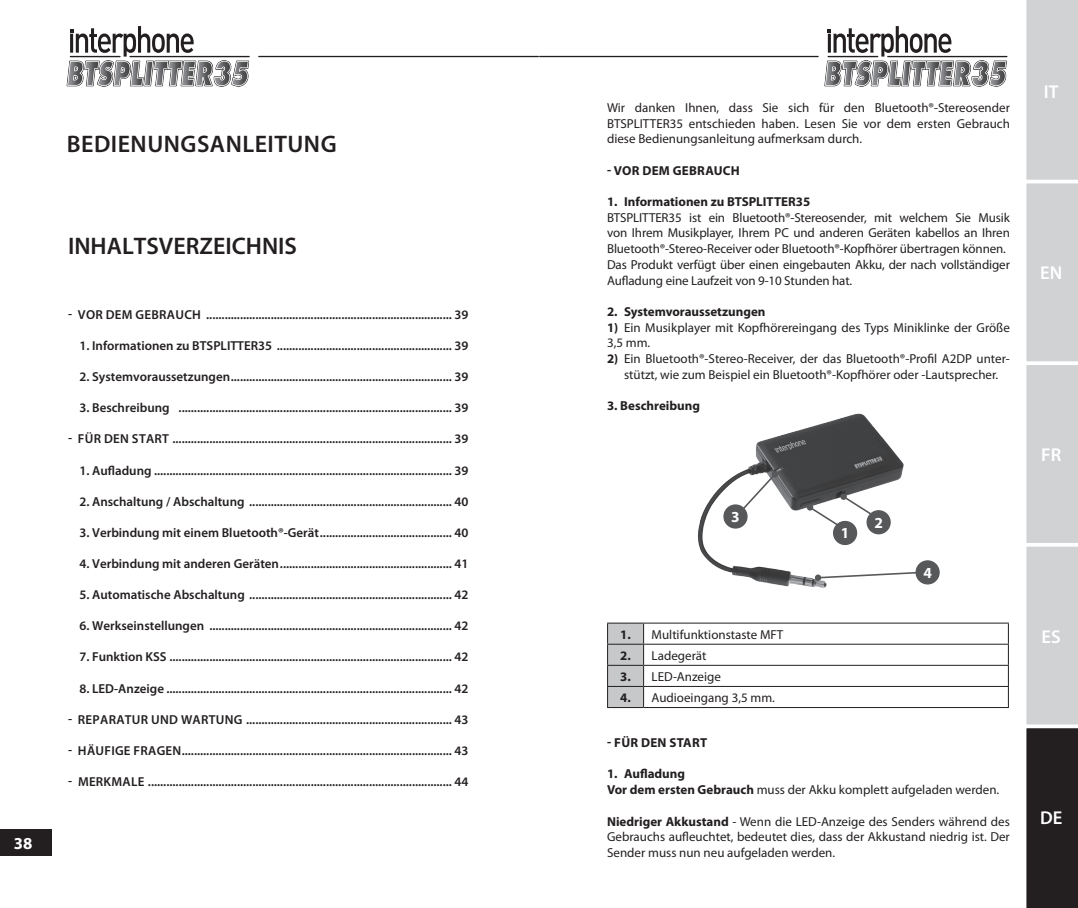
<style>
.page{position:relative;width:1078px;height:908px;background:#fff}
.page>*{position:absolute;margin:0;border:0;box-sizing:border-box;transform-origin:0 0}
.t1{font:600 24px "Myriad Pro";letter-spacing:.02em;color:#231f20}
.t2{font:600 24px "Myriad Pro";color:#231f20}
.t3{font:600 18.6px "Myriad Pro";color:#fff}
.t4{font:700 16.8px "Myriad Pro";color:#fff}
.t5{font:700 15.4px "Myriad Pro";color:#fff}
.t6{font:600 13px "Myriad Pro";color:#231f20}
.t7{font:13px/15.6px "Myriad Pro";color:#231f20}
.t8{font:600 13px "Myriad Pro";letter-spacing:.02em;color:#231f20}
.t9{font:700 13px "Myriad Pro";color:#231f20}
.t10{font:700 13px "Myriad Pro";letter-spacing:.02em;color:#231f20}
.s1{font-weight:700}
</style>
<div class="page">
<hr style="left:539px;top:56px;width:278px;height:1px;background:#231f20">
<hr style="left:259px;top:56px;width:279px;height:1px;background:#231f20">
<div style="left:0;top:829px;width:52px;height:26px;background:#231f20"></div>
<svg style="left:67px;top:26px;width:182px;height:61px"></svg>
<svg style="left:824px;top:26px;width:182px;height:61px"></svg>
<svg style="left:1026px;top:0;width:51px;height:907px;background:#b0b0b1"></svg>
<hr style="left:643px;top:622px;width:365px;height:1px;background:#231f20">
<hr style="left:643px;top:643px;width:365px;height:1px;background:#231f20">
<hr style="left:643px;top:664px;width:365px;height:1px;background:#231f20">
<hr style="left:643px;top:685px;width:365px;height:1px;background:#231f20">
<svg style="left:607px;top:622px;width:37px;height:84px;background:#b7b8ba"></svg>
<svg style="left:1007px;top:623px;width:1px;height:83px"></svg>
<hr style="left:607px;top:706px;width:36px;height:1px;background:#231f20">
<hr style="left:643px;top:706px;width:365px;height:1px;background:#231f20">
<img style="left:698px;top:413px;width:206px;height:175px">
<div style="left:915px;top:560px;width:23px;height:23px;background:#57585a;border-radius:50%"></div>
<div style="left:915px;top:560px;width:24px;height:24px;border:1px solid #57585a;border-radius:50%"></div>
<svg style="left:816px;top:570px;width:103px;height:9px"></svg>
<div style="left:814px;top:574px;width:7px;height:6px;background:#57585a;border-radius:50%"></div>
<svg style="left:736px;top:472px;width:41px;height:44px"></svg>
<div style="left:771px;top:471px;width:7px;height:6px;background:#57585a;border-radius:50%"></div>
<svg style="left:807px;top:493px;width:73px;height:38px"></svg>
<div style="left:867px;top:510px;width:22px;height:23px;background:#57585a;border-radius:50%"></div>
<div style="left:866px;top:510px;width:24px;height:24px;border:1px solid #57585a;border-radius:50%"></div>
<div style="left:833px;top:521px;width:23px;height:23px;background:#57585a;border-radius:50%"></div>
<div style="left:832px;top:520px;width:25px;height:25px;border:1px solid #57585a;border-radius:50%"></div>
<div style="left:723px;top:505px;width:23px;height:22px;background:#57585a;border-radius:50%"></div>
<div style="left:723px;top:504px;width:24px;height:24px;border:1px solid #57585a;border-radius:50%"></div>
<p class="t4" style="left:14px;top:831px;width:20px">38</p>
<h1 class="t1" style="left:67px;top:129px;width:271px">BEDIENUNGSANLEITUNG</h1>
<h1 class="t2" style="left:68px;top:231px;width:230px">INHALTSVERZEICHNIS</h1>
<p class="t8" style="left:68px;top:306px;width:401px">- VOR DEM GEBRAUCH ................................................................................ 39</p>
<p class="t6" style="left:79px;top:337px;width:390px">1. Informationen zu BTSPLITTER35 ......................................................... 39</p>
<p class="t6" style="left:79px;top:368px;width:390px">2. Systemvoraussetzungen........................................................................ 39</p>
<p class="t6" style="left:79px;top:399px;width:390px">3. Beschreibung ......................................................................................... 39</p>
<p class="t8" style="left:68px;top:430px;width:401px">- FÜR DEN START ........................................................................................... 39</p>
<p class="t6" style="left:79px;top:461px;width:390px">1. Aufladung ................................................................................................. 39</p>
<p class="t6" style="left:79px;top:493px;width:390px">2. Anschaltung / Abschaltung .................................................................. 40</p>
<p class="t6" style="left:79px;top:524px;width:390px">3. Verbindung mit einem Bluetooth®-Gerät........................................... 40</p>
<p class="t6" style="left:79px;top:555px;width:390px">4. Verbindung mit anderen Geräten........................................................ 41</p>
<p class="t6" style="left:79px;top:586px;width:390px">5. Automatische Abschaltung .................................................................. 42</p>
<p class="t6" style="left:79px;top:617px;width:390px">6. Werkseinstellungen ............................................................................... 42</p>
<p class="t6" style="left:79px;top:648px;width:390px">7. Funktion KSS ............................................................................................ 42</p>
<p class="t6" style="left:79px;top:679px;width:390px">8. LED-Anzeige ............................................................................................. 42</p>
<p class="t6" style="left:68px;top:710px;width:27px">- Reparatur</p>
<p class="t6" style="left:151px;top:710px;width:10px">und</p>
<p class="t6" style="left:181px;top:710px;width:21px">Wartung</p>
<p class="t6" style="left:246px;top:710px;width:224px">................................................................... 43</p>
<p class="t6" style="left:68px;top:742px;width:36px">- Häufige</p>
<p class="t6" style="left:134px;top:742px;width:16px">Fragen</p>
<p class="t6" style="left:182px;top:742px;width:288px">........................................................................................ 43</p>
<p class="t6" style="left:68px;top:773px;width:30px">- Merkmale</p>
<p class="t6" style="left:148px;top:773px;width:322px">................................................................................................... 44</p>
<p class="t7" style="left:607px;top:99px;width:404px;text-align:justify">Wir danken Ihnen, dass Sie sich für den Bluetooth®-Stereosender BTSPLITTER35 entschieden haben. Lesen Sie vor dem ersten Gebrauch diese Bedienungsanleitung aufmerksam durch.</p>
<p class="t10" style="left:607px;top:162px;width:134px">- Vor dem Gebrauch</p>
<p class="t9" style="left:607px;top:193px;width:205px">1. I nformationen zu BTSPLITTER35</p>
<p class="t7" style="left:607px;top:209px;width:404px">BTSPLITTER35 ist ein Bluetooth®-Stereosender, mit welchem Sie Musik von Ihrem Musikplayer, Ihrem PC und anderen Geräten kabellos an Ihren Bluetooth®-Stereo-Receiver oder Bluetooth®-Kopfhörer übertragen können.<br>Das Produkt verfügt über einen eingebauten Akku, der nach vollständiger Aufladung eine Laufzeit von 9-10 Stunden hat.</p>
<p class="t9" style="left:607px;top:303px;width:160px">2. Systemvoraussetzungen</p>
<p class="t7" style="left:607px;top:319px;width:404px"><span class="s1">1)</span> Ein Musikplayer mit Kopfhörereingang des Typs Miniklinke der Größe<br>3,5 mm.</p>
<p class="t7" style="left:607px;top:350px;width:404px;text-align:center"><span class="s1">2)</span> Ein Bluetooth®-Stereo-Receiver, der das Bluetooth®-Profil A2DP unter&shy;stützt, wie zum Beispiel ein Bluetooth®-Kopfhörer oder -Lautsprecher.</p>
<p class="t9" style="left:607px;top:397px;width:94px">3. Beschreibung</p>
<p class="t5" style="left:731px;top:506px;width:10px">3</p>
<p class="t5" style="left:840px;top:523px;width:10px">1</p>
<p class="t5" style="left:874px;top:512px;width:10px">2</p>
<p class="t5" style="left:923px;top:562px;width:10px">4</p>
<p class="t7" style="left:620px;top:626px;width:164px"><span class="s1">1.</span> Multifunktionstaste MFT</p>
<p class="t7" style="left:620px;top:647px;width:88px"><span class="s1">2.</span> Ladegerät</p>
<p class="t7" style="left:620px;top:668px;width:102px"><span class="s1">3.</span> LED-Anzeige</p>
<p class="t7" style="left:620px;top:689px;width:155px"><span class="s1">4.</span> Audioeingang 3,5 mm.</p>
<p class="t9" style="left:607px;top:733px;width:101px">- FÜR DEN START</p>
<p class="t7" style="left:607px;top:765px;width:392px"><span class="s1">1. Aufladung<br>Vor dem ersten Gebrauch</span> muss der Akku komplett aufgeladen werden.</p>
<p class="t7" style="left:607px;top:812px;width:404px;text-align:justify"><span class="s1">Niedriger Akkustand</span> - Wenn die LED-Anzeige des Senders während des Gebrauchs aufleuchtet, bedeutet dies, dass der Akkustand niedrig ist. Der Sender muss nun neu aufgeladen werden.</p>
<h2 class="t3" style="left:1043px;top:80px;width:16px">IT</h2>
<h2 class="t3" style="left:1039px;top:261px;width:24px">EN</h2>
<h2 class="t3" style="left:1040px;top:442px;width:22px">FR</h2>
<h2 class="t3" style="left:1041px;top:624px;width:21px">ES</h2>
<h2 class="t3" style="left:1039px;top:805px;width:24px">DE</h2>
</div>
